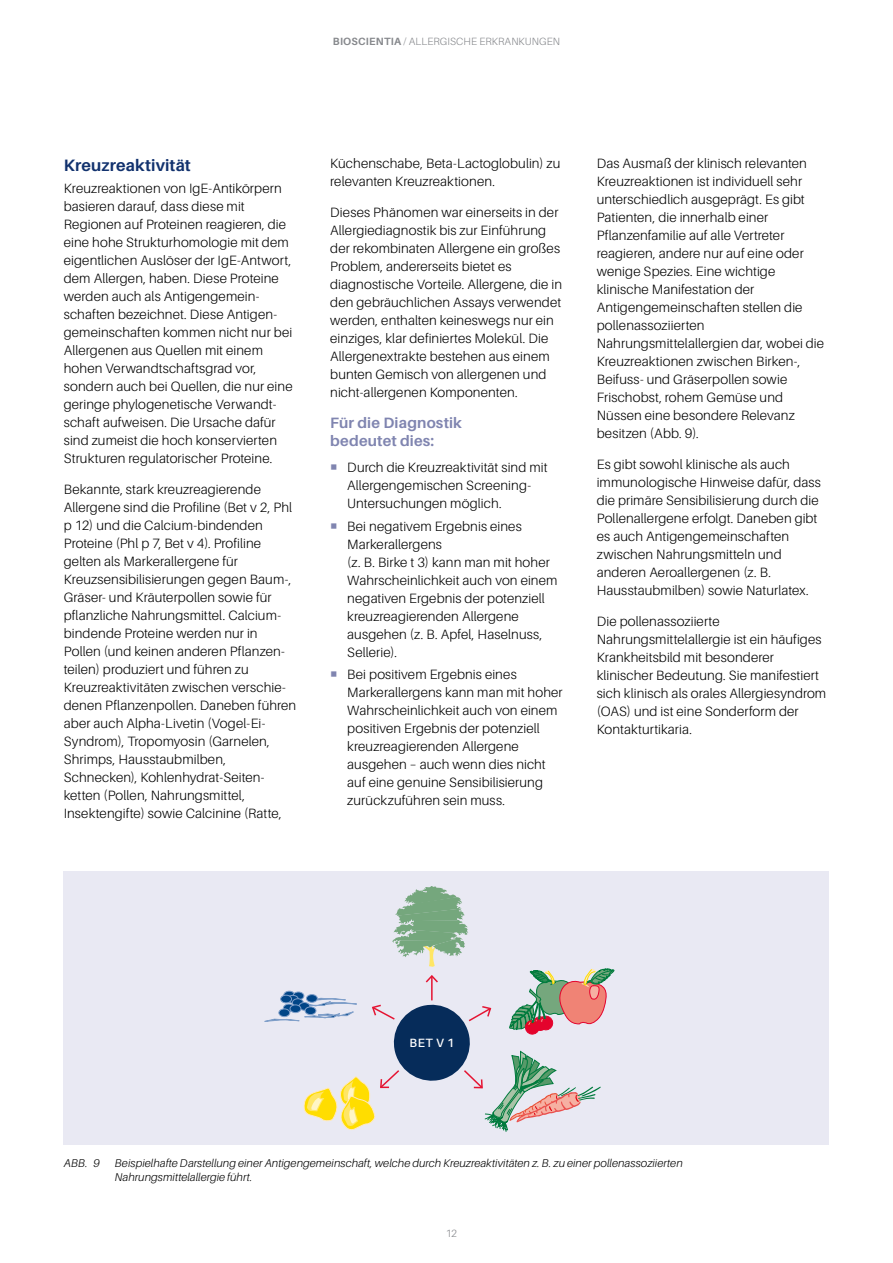
<style>
.page{position:relative;width:893px;height:1263px;background:#fff}
.page>*{position:absolute;margin:0;border:0;box-sizing:border-box;transform-origin:0 0}
.Fliesstext_Headline{font:700 16.5px "Aileron";letter-spacing:.005em;color:#12326e}
.Fliesstext_Headline_2__Ebene{font:700 15px/18px "Aileron";letter-spacing:.01em;color:#8085b0}
.Fliesstext{font:300 13.5px/18px "Aileron";letter-spacing:.005em;color:#000}
.Fliesstext_nach_Bullets{font:300 13.5px/18px "Aileron";letter-spacing:.005em;color:#000}
.Thema_Headline_Fabrikat{font:600 12px "Aileron";color:#fff}
.t1{font:italic 300 11.25px/13.5px "Aileron";letter-spacing:.01em;color:#000}
.t2{font:300 10.5px "Aileron";letter-spacing:.01em;color:#86888c}
.s1{font-weight:700}
</style>
<div class="page">
<div style="left:64px;top:871px;width:765px;height:274px;background:#e9e9f3"></div>
<svg style="left:264px;top:886px;width:350px;height:246px"></svg>
<p class="t2" style="left:333px;top:36px;width:229px"><span class="s1">BIOSCIENTIA</span> / Allergische Erkrankungen</p>
<p class="Fliesstext_Headline" style="left:64px;top:156px;width:129px">Kreuzreaktivität</p>
<p class="Fliesstext" style="left:64px;top:179px;width:230px">Kreuzreaktionen von I gE-Antikörpern basieren darauf, dass diese mit Regionen auf Proteinen reagieren, die eine hohe Strukturhomologie mit dem eigentlichen Auslöser der IgE-Antwort, dem Allergen, haben. Diese Proteine werden auch als Antigengemein&shy;schaften bezeichnet. Diese Antigen&shy;gemeinschaften kommen nicht nur bei Allergenen aus Quellen mit einem hohen Verwandtschaftsgrad vor, sondern auch bei Quellen, die nur eine geringe phylogenetische Verwandt&shy;schaft aufweisen. Die U rsache dafür sind zumeist die hoch konservierten Strukturen regulatorischer Proteine.</p>
<p class="Fliesstext" style="left:64px;top:480px;width:234px">Bekannte, stark kreuzreagierende Allergene sind die Profiline (Bet v 2, Phl p 12) und die Calcium-bindenden Proteine (Phl p 7, Bet v 4). Profiline gelten als Markerallergene für Kreuzsensibilisierungen gegen Baum-, Gräser- und Kräuterpollen sowie für pflanzliche Nahrungsmittel. Calcium&shy;bindende Proteine werden nur in Pollen (und keinen anderen Pflanzen&shy;teilen) produziert und führen zu Kreuzreaktivitäten zwischen verschie&shy;denen Pflanzenpollen. Daneben führen aber auch Alpha-Livetin (Vogel-Ei-Syndrom), Tropomyosin (Garnelen, Shrimps, Hausstaubmilben, Schnecken), Kohlenhydrat-Seiten&shy;ketten (Pollen, Nahrungsmittel,<br>I nsektengifte) sowie Calcinine (Ratte,</p>
<p class="Fliesstext" style="left:330px;top:155px;width:232px">Küchenschabe, Beta-Lactoglobulin) zu relevanten Kreuzreaktionen.</p>
<p class="Fliesstext" style="left:330px;top:203px;width:233px">Dieses Phänomen war einerseits in der Allergiediagnostik bis zur Einführung der rekombinaten Allergene ein großes Problem, andererseits bietet es diagnostische Vorteile. Allergene, die in den gebräuchlichen Assays verwendet werden, enthalten keineswegs nur ein einziges, klar definiertes Molekül. Die Allergenextrakte bestehen aus einem bunten Gemisch von allergenen und nicht-allergenen Komponenten.</p>
<p class="Fliesstext_Headline_2__Ebene" style="left:330px;top:414px;width:133px">Für die Diagnostik bedeutet dies:</p>
<p class="Fliesstext" style="left:347px;top:459px;width:202px">Durch die Kreuzreaktivität sind mit<br>Allergengemischen Screening-<br>U ntersuchungen möglich.</p>
<p class="Fliesstext" style="left:347px;top:517px;width:212px">Bei negativem Ergebnis eines<br>Markerallergens<br>(z. B. Birke t 3) kann man mit hoher<br>Wahrscheinlichkeit auch von einem negativen Ergebnis der potenziell kreuzreagierenden Allergene ausgehen (z. B. Apfel, Haselnuss,<br>Sellerie).</p>
<p class="Fliesstext" style="left:347px;top:665px;width:217px">Bei positivem Ergebnis eines<br>Markerallergens kann man mit hoher<br>Wahrscheinlichkeit auch von einem positiven Ergebnis der potenziell kreuzreagierenden Allergene ausgehen – auch wenn dies nicht auf eine genuine Sensibilisierung zurückzuführen sein muss.</p>
<p class="Fliesstext_nach_Bullets" style="left:597px;top:155px;width:229px">Das Ausmaß der klinisch relevanten<br>Kreuzreaktionen ist individuell sehr unterschiedlich ausgeprägt. Es gibt<br>Patienten, die innerhalb einer<br>Pflanzenfamilie auf alle Vertreter reagieren, andere nur auf eine oder wenige Spezies. Eine wichtige klinische Manifestation der<br>Antigengemeinschaften stellen die pollenassoziierten<br>Nahrungsmittelallergien dar, wobei die<br>Kreuzreaktionen zwischen Birken-,<br>Beifuss- und Gräserpollen sowie<br>Frischobst, rohem Gemüse und<br>N üssen eine besondere Relevanz besitzen (Abb. 9).</p>
<p class="Fliesstext" style="left:597px;top:455px;width:226px">Es gibt sowohl klinische als auch immunologische H inweise dafür, dass die primäre Sensibilisierung durch die Pollenallergene erfolgt. Daneben gibt es auch Antigengemeinschaften zwischen Nahrungsmitteln und anderen Aeroallergenen (z. B.<br>H ausstaubmilben) sowie N aturlatex.</p>
<p class="Fliesstext" style="left:597px;top:612px;width:231px">Die pollenassoziierte Nahrungsmittelallergie ist ein häufiges Krankheitsbild mit besonderer klinischer Bedeutung. Sie manifestiert sich klinisch als orales Allergiesyndrom (OAS) und ist eine Sonderform der Kontakturtikaria.</p>
<p class="Thema_Headline_Fabrikat" style="left:410px;top:1036px;width:46px">BET V 1</p>
<p class="t1" style="left:64px;top:1157px;width:37px">ABB. 9</p>
<p class="t1" style="left:115px;top:1157px;width:569px">Beispielhafte Darstellung einer Antigengemeinschaft, welche durch Kreuzreaktivitäten z. B. zu einer pollenassoziierten<br>Nahrungsmittelallergie führt.</p>
<p class="t2" style="left:446px;top:1228px;width:13px">12</p>
</div>
